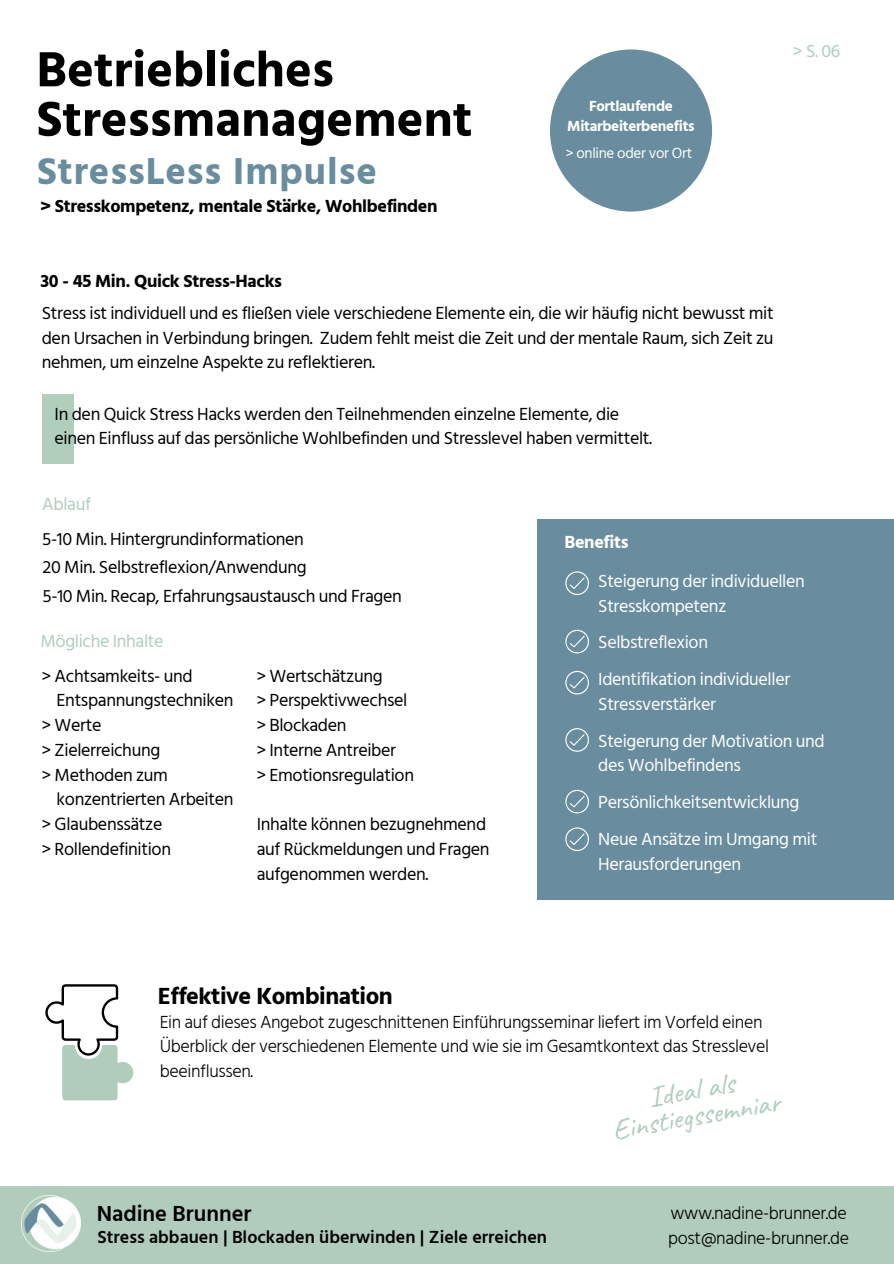
<style>
.page{position:relative;width:894px;height:1264px;background:#fff}
.page>*{position:absolute;margin:0;border:0;box-sizing:border-box;transform-origin:0 0}
.t1{font:700 50.55px/49.5px "Hind Siliguri";color:#000}
.t2{font:700 38.55px "Hind Siliguri";letter-spacing:.025em;color:#698d9e}
.t3{font:29.7px/25.8px "Caveat";color:#b1cdbc;text-align:center}
.t4{font:700 24px "Hind Siliguri";letter-spacing:-.02em;color:#000}
.t5{font:600 22.35px "Hind Siliguri";color:#000}
.t6{font:18px/24.8px "Hind Siliguri";letter-spacing:-.02em;color:#000}
.t7{font:18px "Hind Siliguri";letter-spacing:-.02em;color:#fff}
.t8{font:300 18px/24.8px "Hind Siliguri";letter-spacing:-.02em;color:#000}
.t9{font:700 18px "Hind Siliguri";letter-spacing:-.02em;color:#000}
.t10{font:600 18px "Hind Siliguri";color:#000}
.t11{font:18px "Hind Siliguri";letter-spacing:-.02em;color:#b1ccbc}
.t12{font:700 18px "Hind Siliguri";letter-spacing:-.02em;color:#fff}
.t13{font:700 15px "Hind Siliguri";letter-spacing:-.02em;color:#fff}
.t14{font:15px "Hind Siliguri";letter-spacing:-.02em;color:#fff}
</style>
<div class="page">
<div style="left:42px;top:394px;width:32px;height:70px;background:#b1cdbc"></div>
<div style="left:537px;top:519px;width:356px;height:380px;background:#698d9e"></div>
<svg style="left:46px;top:984px;width:87px;height:116px"></svg>
<svg style="left:565px;top:571px;width:24px;height:24px"></svg>
<svg style="left:565px;top:630px;width:24px;height:23px"></svg>
<svg style="left:565px;top:671px;width:24px;height:23px"></svg>
<svg style="left:565px;top:728px;width:24px;height:23px"></svg>
<svg style="left:565px;top:789px;width:24px;height:24px"></svg>
<svg style="left:565px;top:827px;width:24px;height:24px"></svg>
<div style="left:0;top:1186px;width:893px;height:77px;background:#b1ccbc"></div>
<img style="left:22px;top:1195px;width:58px;height:56px">
<div style="left:550px;top:49px;width:162px;height:162px;background:#698d9e;border-radius:50%"></div>
<p class="t1" style="left:36px;top:44px;width:437px">Betriebliches<br>Stressmanagement</p>
<p class="t2" style="left:37px;top:148px;width:341px">StressLess Impulse</p>
<h1 class="t9" style="left:40px;top:195px;width:398px">&gt; Stresskompetenz, mentale Stärke, Wohlbefinden</h1>
<p class="t13" style="left:589px;top:97px;width:85px">Fortlaufende</p>
<p class="t13" style="left:567px;top:117px;width:129px">Mitarbeiterbenefits</p>
<p class="t14" style="left:565px;top:144px;width:128px">&gt; online oder vor Ort</p>
<h4 class="t11" style="left:793px;top:40px;width:49px">&gt;S.06</h4>
<h2 class="t9" style="left:40px;top:270px;width:243px">30 - 45 Min. Quick Stress-Hacks</h2>
<p class="t6" style="left:42px;top:300px;width:733px;text-align:justify">Stress ist individuell und es fließen viele verschiedene Elemente ein, die wir häufig nicht bewusst mit den Ursachen in Verbindung bringen. Zudem fehlt meist die Zeit und der mentale Raum, sich Zeit zu nehmen, um einzelne Aspekte zu reflektieren.</p>
<p class="t6" style="left:55px;top:401px;width:599px">In den Quick Stress Hacks werden den Teilnehmenden einzelne Elemente, die einen Einfluss auf das persönliche Wohlbefinden und Stresslevel haben vermittelt.</p>
<p class="t11" style="left:42px;top:493px;width:50px">Ablauf</p>
<p class="t6" style="left:42px;top:526px;width:263px">5-10 Min. Hintergrundinformationen</p>
<h6 class="t6" style="left:43px;top:554px;width:265px">20 Min. Selbstreflexion/Anwendung</h6>
<p class="t6" style="left:43px;top:583px;width:360px">5-10 Min. Recap, Erfahrungsaustausch und Fragen</p>
<p class="t11" style="left:40px;top:630px;width:125px">Mögliche Inhalte</p>
<h5 class="t6" style="left:42px;top:663px;width:152px">&gt; Achtsamkeits- und</h5>
<h6 class="t6" style="left:57px;top:687px;width:178px">Entspannungstechniken</h6>
<p class="t6" style="left:42px;top:712px;width:61px">&gt; Werte</p>
<p class="t6" style="left:42px;top:737px;width:120px">&gt; Zielerreichung</p>
<p class="t6" style="left:42px;top:762px;width:128px">&gt; Methoden zum</p>
<p class="t6" style="left:57px;top:786px;width:178px">konzentrierten Arbeiten</p>
<p class="t6" style="left:42px;top:811px;width:122px">&gt; Glaubenssätze</p>
<p class="t6" style="left:42px;top:836px;width:131px">&gt; Rollendefinition</p>
<p class="t6" style="left:256px;top:663px;width:127px">&gt; Wertschätzung</p>
<p class="t6" style="left:256px;top:687px;width:152px">&gt; Perspektivwechsel</p>
<p class="t6" style="left:256px;top:712px;width:91px">&gt; Blockaden</p>
<p class="t6" style="left:256px;top:737px;width:141px">&gt; Interne Antreiber</p>
<p class="t6" style="left:256px;top:762px;width:159px">&gt; Emotionsregulation</p>
<p class="t6" style="left:256px;top:811px;width:234px">Inhalte können bezugnehmend auf Rückmeldungen und Fragen aufgenommen werden.</p>
<p class="t12" style="left:564px;top:531px;width:65px">Benefits</p>
<p class="t7" style="left:598px;top:570px;width:208px">Steigerung der individuellen</p>
<p class="t7" style="left:598px;top:595px;width:130px">Stresskompetenz</p>
<p class="t7" style="left:598px;top:631px;width:111px">Selbstreflexion</p>
<p class="t7" style="left:598px;top:668px;width:193px">Identifikation individueller</p>
<p class="t7" style="left:598px;top:693px;width:119px">Stressverstärker</p>
<p class="t7" style="left:598px;top:730px;width:228px">Steigerung der Motivation und</p>
<p class="t7" style="left:598px;top:754px;width:144px">des Wohlbefindens</p>
<p class="t7" style="left:598px;top:791px;width:203px">Persönlichkeitsentwicklung</p>
<p class="t7" style="left:598px;top:828px;width:220px">Neue Ansätze im Umgang mit</p>
<h6 class="t7" style="left:598px;top:853px;width:144px">Herausforderungen</h6>
<p class="t4" style="left:158px;top:982px;width:236px">Effektive Kombination</p>
<p class="t8" style="left:160px;top:1009px;width:610px">Ein auf dieses Angebot zugeschnittenen Einführungsseminar liefert im Vorfeld einen<br>Überblick der verschiedenen Elemente und wie sie im Gesamtkontext das Stresslevel beeinflussen.</p>
<p class="t3" style="left:605px;top:1092px;width:171px;rotate:-10deg">Ideal als<br>Einstiegssemniar</p>
<p class="t5" style="left:97px;top:1200px;width:156px">Nadine Brunner</p>
<p class="t10" style="left:97px;top:1225px;width:451px">Stress abbauen | Blockaden überwinden | Ziele erreichen</p>
<p class="t8" style="left:670px;top:1200px;width:178px">www.nadine-brunner.de</p>
<p class="t8" style="left:668px;top:1225px;width:182px">post@nadine-brunner.de</p>
</div>
